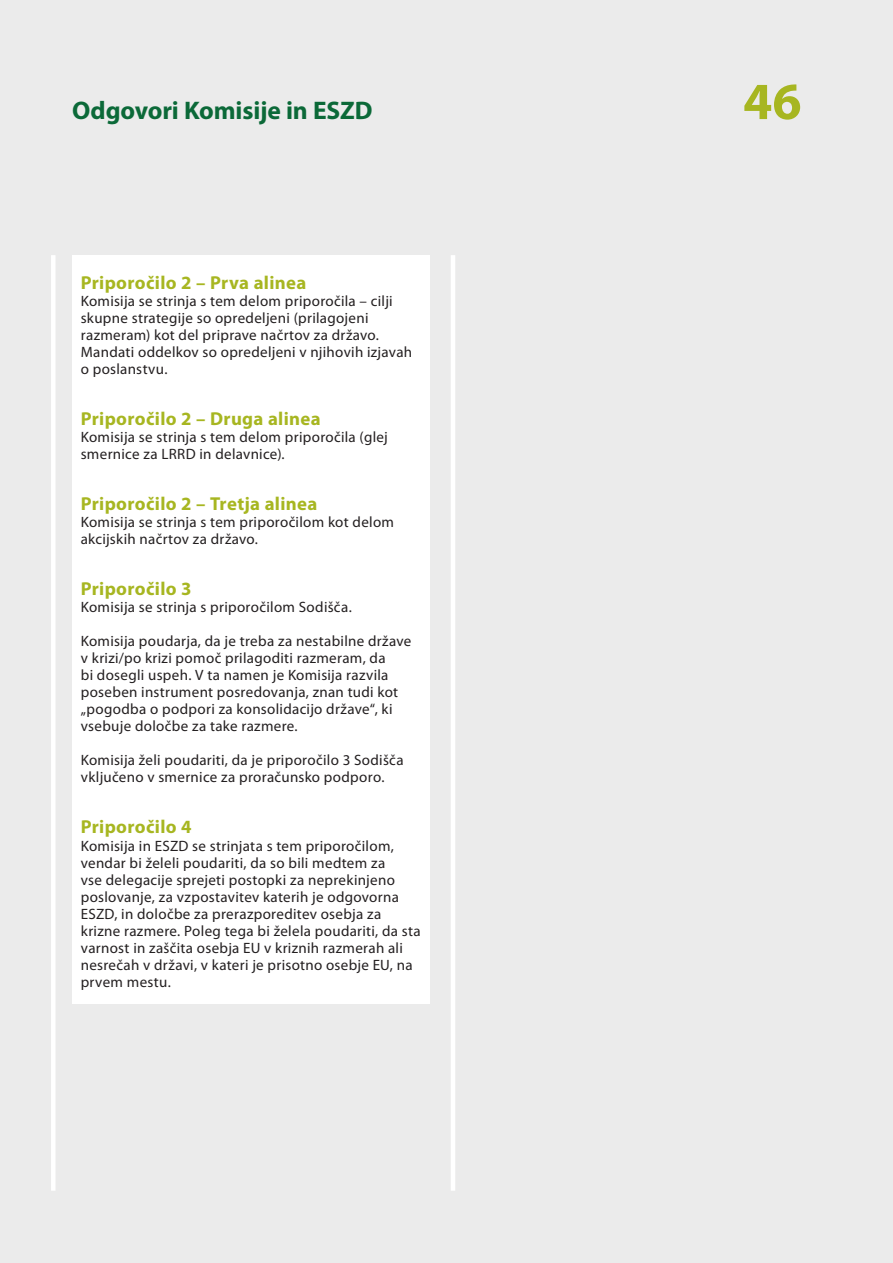
<style>
.page{position:relative;width:893px;height:1263px;background:#ebebeb}
.page>*{position:absolute;margin:0;border:0;box-sizing:border-box;transform-origin:0 0}
.t1{font:700 52.5px "Myriad Pro";color:#a7b621}
.t2{font:700 25.5px "Myriad Pro";letter-spacing:-.005em;color:#0b6938}
.K_03_-_REP_CHIFFRE{font:700 18.75px "Myriad Pro";letter-spacing:.02em;color:#a7b621}
.K_04_-_REP_TEXTE_COU{font:15px/17px "Myriad Pro";letter-spacing:.02em;color:#231f20}
</style>
<div class="page">
<div style="left:51px;top:255px;width:5px;height:936px;background:#fff"></div>
<hr style="left:451px;top:255px;width:4px;height:936px;background:#fff">
<div style="left:72px;top:255px;width:357px;height:748px;background:#fff"></div>
<h2 class="t2" style="left:72px;top:94px;width:302px">Odgovori Komisije in ESZD</h2>
<p class="K_03_-_REP_CHIFFRE" style="left:81px;top:271px;width:227px">Priporočilo 2 – Prva alinea</p>
<p class="K_04_-_REP_TEXTE_COU" style="left:81px;top:292px;width:333px">Komisija se strinja s tem delom priporočila – cilji skupne strategije so opredeljeni (prilagojeni razmeram) kot del priprave načrtov za državo.<br>Mandati oddelkov so opredeljeni v njihovih izjavah o poslanstvu.</p>
<p class="K_03_-_REP_CHIFFRE" style="left:81px;top:407px;width:241px">Priporočilo 2 – Druga alinea</p>
<p class="K_04_-_REP_TEXTE_COU" style="left:81px;top:428px;width:309px">Komisija se strinja s tem delom priporočila (glej smernice za LRRD in delavnice).</p>
<p class="K_03_-_REP_CHIFFRE" style="left:81px;top:492px;width:238px">Priporočilo 2 – Tretja alinea</p>
<p class="K_04_-_REP_TEXTE_COU" style="left:81px;top:514px;width:315px">Komisija se strinja s tem priporočilom kot delom akcijskih načrtov za državo.</p>
<p class="K_03_-_REP_CHIFFRE" style="left:81px;top:577px;width:112px">Priporočilo 3</p>
<p class="K_04_-_REP_TEXTE_COU" style="left:81px;top:599px;width:272px">Komisija se strinja s priporočilom Sodišča.</p>
<p class="K_04_-_REP_TEXTE_COU" style="left:81px;top:633px;width:332px">Komisija poudarja, da je treba za nestabilne države v krizi/po krizi pomoč prilagoditi razmeram, da<br>bi dosegli uspeh. V ta namen je Komisija razvila poseben instrument posredovanja, znan tudi kot „pogodba o podpori za konsolidacijo države“, ki vsebuje določbe za take razmere.</p>
<p class="K_04_-_REP_TEXTE_COU" style="left:81px;top:752px;width:324px">Komisija želi poudariti, da je priporočilo 3 Sodišča vključeno v smernice za proračunsko podporo.</p>
<p class="K_03_-_REP_CHIFFRE" style="left:81px;top:815px;width:112px">Priporočilo 4</p>
<p class="K_04_-_REP_TEXTE_COU" style="left:81px;top:837px;width:342px">Komisija in ESZD se strinjata s tem priporočilom, vendar bi želeli poudariti, da so bili medtem za<br>vse delegacije sprejeti postopki za neprekinjeno poslovanje, za vzpostavitev katerih je odgovorna ESZD, in določbe za prerazporeditev osebja za krizne razmere. Poleg tega bi želela poudariti, da sta varnost in zaščita osebja EU v kriznih razmerah ali nesrečah v državi, v kateri je prisotno osebje EU, na prvem mestu.</p>
<h1 class="t1" style="left:743px;top:67px;width:60px">46</h1>
</div>
